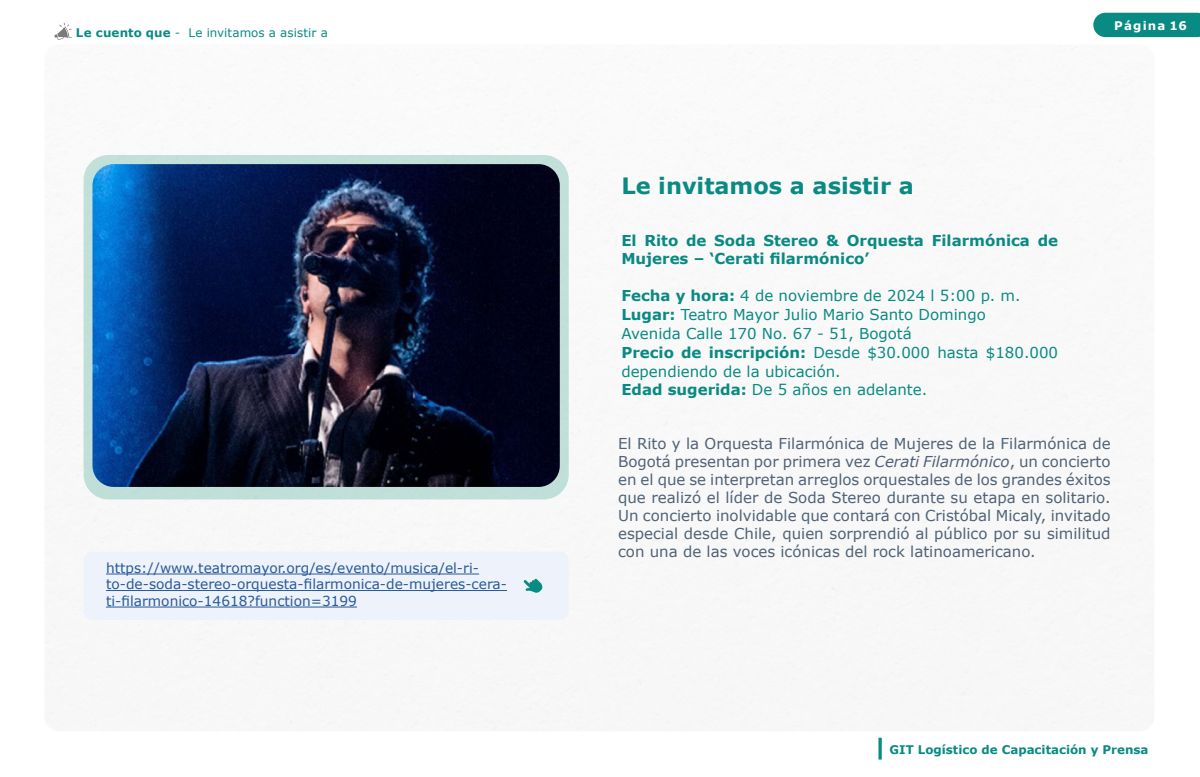
<style>
.page{position:relative;width:1200px;height:777px;background:#fff}
.page>*{position:absolute;margin:0;border:0;box-sizing:border-box;transform-origin:0 0}
.t1{font:700 30px "Verdana";color:#098a82}
.t2{font:700 22.5px "Verdana";color:#098a82}
.t3{font:15px/18px "Verdana";color:#4f6276;text-align:justify}
.t4{font:15px/18.8px "Verdana";color:#098a82}
.t5{font:700 15px/17.5px "Verdana";color:#098a82}
.t6{font:13.75px/16.5px "Verdana";color:#275b9b}
.t7{font:700 11.88px "Verdana";color:#098a82}
.t8{font:11.88px "Verdana";letter-spacing:.005em;color:#098a82}
.t9{font:700 11.88px "Verdana";letter-spacing:.1em;color:#fff}
.s1{font-weight:700}
.s2{font-style:italic}
</style>
<div class="page">
<img style="left:45px;top:47px;width:1108px;height:684px">
<div style="left:1093px;top:13px;width:107px;height:24px;background:#098a82"></div>
<svg style="left:54px;top:23px;width:18px;height:17px"></svg>
<div style="left:84px;top:155px;width:485px;height:344px;background:#bfdfd8;border-radius:25px"></div>
<img style="left:93px;top:164px;width:467px;height:322px">
<div style="left:84px;top:551px;width:485px;height:68px;background:#eef2fa;border-radius:9px"></div>
<svg style="left:524px;top:578px;width:19px;height:15px"></svg>
<hr style="left:106px;top:573px;width:373px;height:1px;background:#275b9b">
<hr style="left:106px;top:590px;width:401px;height:1px;background:#275b9b">
<hr style="left:106px;top:606px;width:251px;height:1px;background:#275b9b">
<p class="t8" style="left:76px;top:24px;width:253px"><span class="s1">Le cuento que</span> - Le invitamos a asistir a</p>
<p class="t6" style="left:106px;top:559px;width:403px">https://www.teatromayor.org/es/evento/musica/el-ri&shy;to-de-soda-stereo-orquesta-filarmonica-de-mujeres-cera&shy;ti-filarmonico-14618?function=3199</p>
<h2 class="t2" style="left:621px;top:170px;width:294px">Le invitamos a asistir a</h2>
<p class="t9" style="left:1114px;top:17px;width:74px">Página 16</p>
<p class="t5" style="left:621px;top:232px;width:438px">El Rito de Soda Stereo &amp; Orquesta Filarmónica de<br>Mujeres – ‘Cerati filarmónico’</p>
<p class="t4" style="left:621px;top:286px;width:438px"><span class="s1">Fecha y hora:</span> 4 de noviembre de 2024 l 5:00 p. m.<br><span class="s1">Lugar:</span> Teatro Mayor Julio Mario Santo Domingo<br>Avenida Calle 170 No. 67 - 51, Bogotá<br><span class="s1">Precio de inscripción:</span> Desde $30.000 hasta $180.000 dependiendo de la ubicación.<br><span class="s1">Edad sugerida:</span> De 5 años en adelante.</p>
<p class="t3" style="left:618px;top:434px;width:494px">El Rito y la Orquesta Filarmónica de Mujeres de la Filarmónica de Bogotá presentan por primera vez <span class="s2">Cerati Filarmónico</span>, un concierto en el que se interpretan arreglos orquestales de los grandes éxitos que realizó el líder de Soda Stereo durante su etapa en solitario.<br>Un concierto inolvidable que contará con Cristóbal Micaly, invitado especial desde Chile, quien sorprendió al público por su similitud con una de las voces icónicas del rock latinoamericano.</p>
<h1 class="t1" style="left:916px;top:737px;width:23px;rotate:90deg">_</h1>
<p class="t7" style="left:890px;top:741px;width:260px">GIT Logístico de Capacitación y Prensa</p>
</div>
